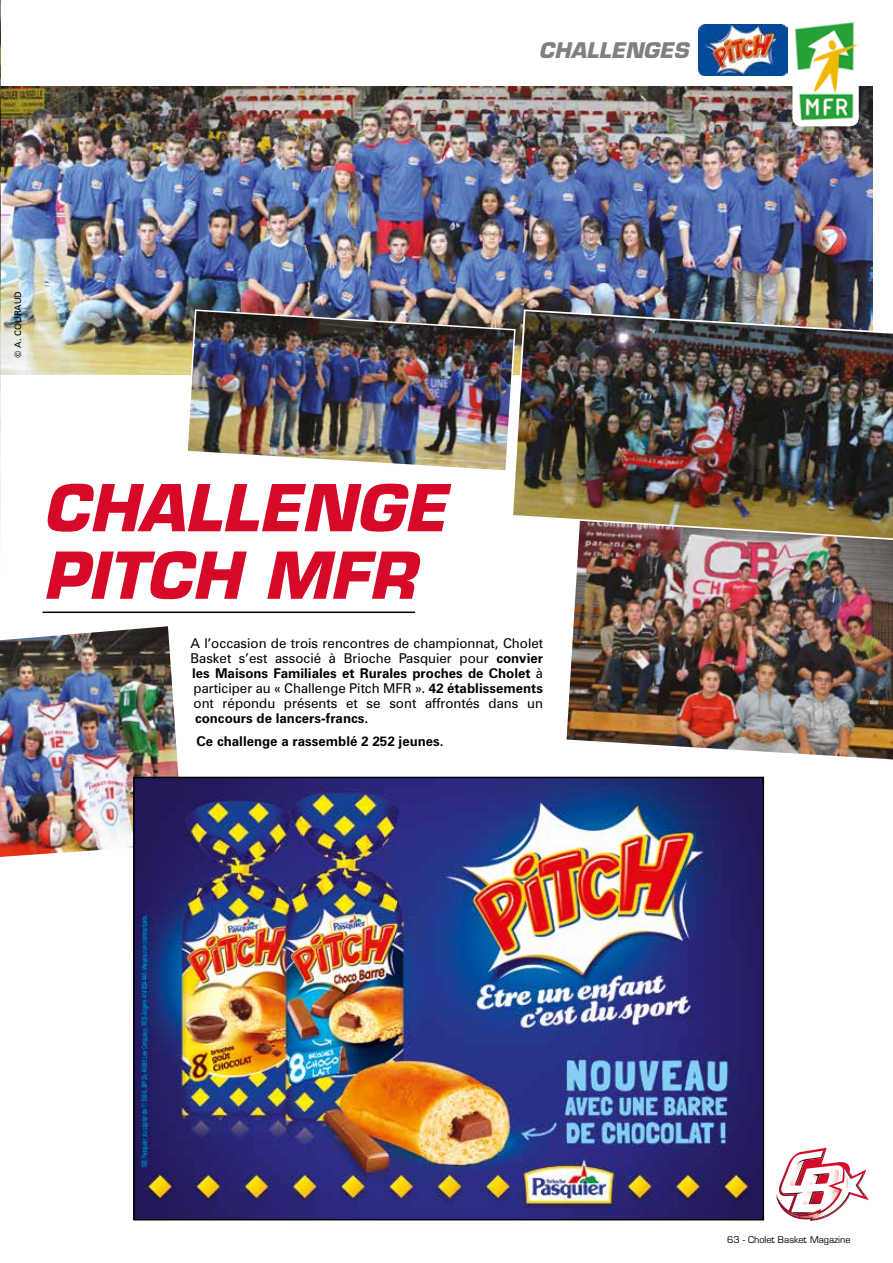
<style>
.page{position:relative;width:893px;height:1263px;background:#fff}
.page>*{position:absolute;margin:0;border:0;box-sizing:border-box;transform-origin:0 0}
.t1{font:italic 700 63px/67.5px "Eurostile LT Std";color:#d70929}
.t2{font:italic 700 21px "Eurostile LT Std";color:#808080}
.t3{font:13.5px/15px "Zurich BT";color:#000;text-align:justify}
.t4{font:700 13.5px/23.5px "Zurich BT";color:#000}
.t5{font:9px "Eurostile LT Std";color:#000}
.t6{font:9px "Zurich BT";color:#000}
.s1{font-weight:700}
</style>
<div class="page">
<svg style="left:776px;top:1151px;width:89px;height:68px"></svg>
<hr style="left:43px;top:611px;width:372px;height:2px;background:#000">
<img style="left:567px;top:544px;width:326px;height:215px">
<img style="left:1px;top:86px;width:871px;height:288px">
<img style="left:0;top:626px;width:183px;height:231px">
<img style="left:513px;top:309px;width:380px;height:235px">
<img style="left:698px;top:25px;width:89px;height:51px">
<div style="left:793px;top:18px;width:65px;height:108px;background:#fff;border-radius:9px"></div>
<img style="left:793px;top:22px;width:65px;height:101px">
<img style="left:136px;top:780px;width:625px;height:437px">
<div style="left:133px;top:777px;width:631px;height:443px;border:2px solid #000"></div>
<img style="left:185px;top:309px;width:331px;height:164px">
<img style="left:0;top:0;width:1px;height:536px">
<h2 class="t2" style="left:539px;top:38px;width:151px">CHALLENGES</h2>
<p class="t6" style="left:12px;top:357px;width:68px;rotate:-90deg">© A. COURAUD</p>
<h1 class="t1" style="left:43px;top:475px;width:405px">CHALLENGE<br>PITCH MFR</h1>
<p class="t3" style="left:191px;top:635px;width:354px">A l’occasion de trois rencontres de championnat, Cholet Basket s’est associé à Brioche Pasquier pour <span class="s1">convier les Maisons Familiales et Rurales proches de Cholet</span> à participer au « Challenge Pitch MFR ». <span class="s1">42 établissements </span>ont répondu présents et se sont affrontés dans un</p>
<p class="t4" style="left:195px;top:706px;width:250px">concours de lancers-francs.<br>Ce challenge a rassemblé 2 252 jeunes.</p>
<p class="t5" style="left:727px;top:1234px;width:125px">63 - Cholet Basket Magazine</p>
</div>
